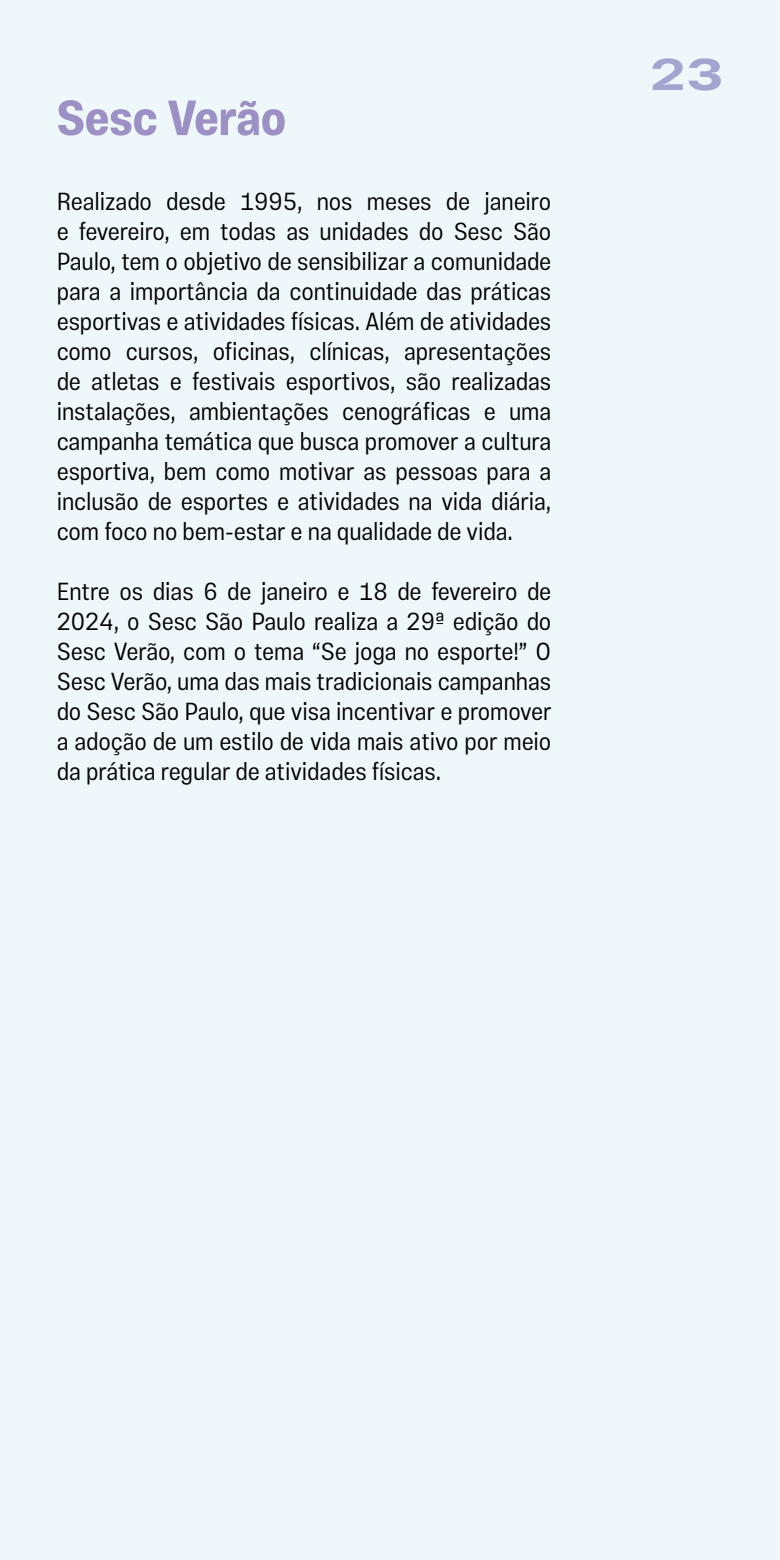
<style>
.page{position:relative;width:780px;height:1560px;background:#fff}
.page>*{position:absolute;margin:0;border:0;box-sizing:border-box;transform-origin:0 0}
.t1{font:700 50px "Vinila Condensed";letter-spacing:-.005em;color:#9c90c5}
.t2{font:700 45px "Vinila Extended";color:#9c90c5}
.t3{font:300 25px/30px "Vinila Condensed";letter-spacing:-.005em;color:#000;text-align:justify}
</style>
<div class="page">
<div style="left:0;top:0;width:780px;height:1559px;background:#eef8fa"></div>
<h1 class="t1" style="left:57px;top:89px;width:231px">Sesc Verão</h1>
<p class="t3" style="left:57px;top:186px;width:496px">Realizado desde 1995, nos meses de janeiro e fevereiro, em todas as unidades do Sesc São Paulo, tem o objetivo de sensibilizar a comunidade para a importância da continuidade das práticas esportivas e atividades físicas. Além de atividades como cursos, oficinas, clínicas, apresentações de atletas e festivais esportivos, são realizadas instalações, ambientações cenográficas e uma campanha temática que busca promover a cultura esportiva, bem como motivar as pessoas para a inclusão de esportes e atividades na vida diária, com foco no bem-estar e na qualidade de vida.</p>
<p class="t3" style="left:57px;top:576px;width:496px">Entre os dias 6 de janeiro e 18 de fevereiro de 2024, o Sesc São Paulo realiza a 29ª edição do Sesc Verão, com o tema “Se joga no esporte!” O Sesc Verão, uma das mais tradicionais campanhas do Sesc São Paulo, que visa incentivar e promover a adoção de um estilo de vida mais ativo por meio da prática regular de atividades físicas.</p>
<h2 class="t2" style="left:650px;top:47px;width:75px">23</h2>
</div>
